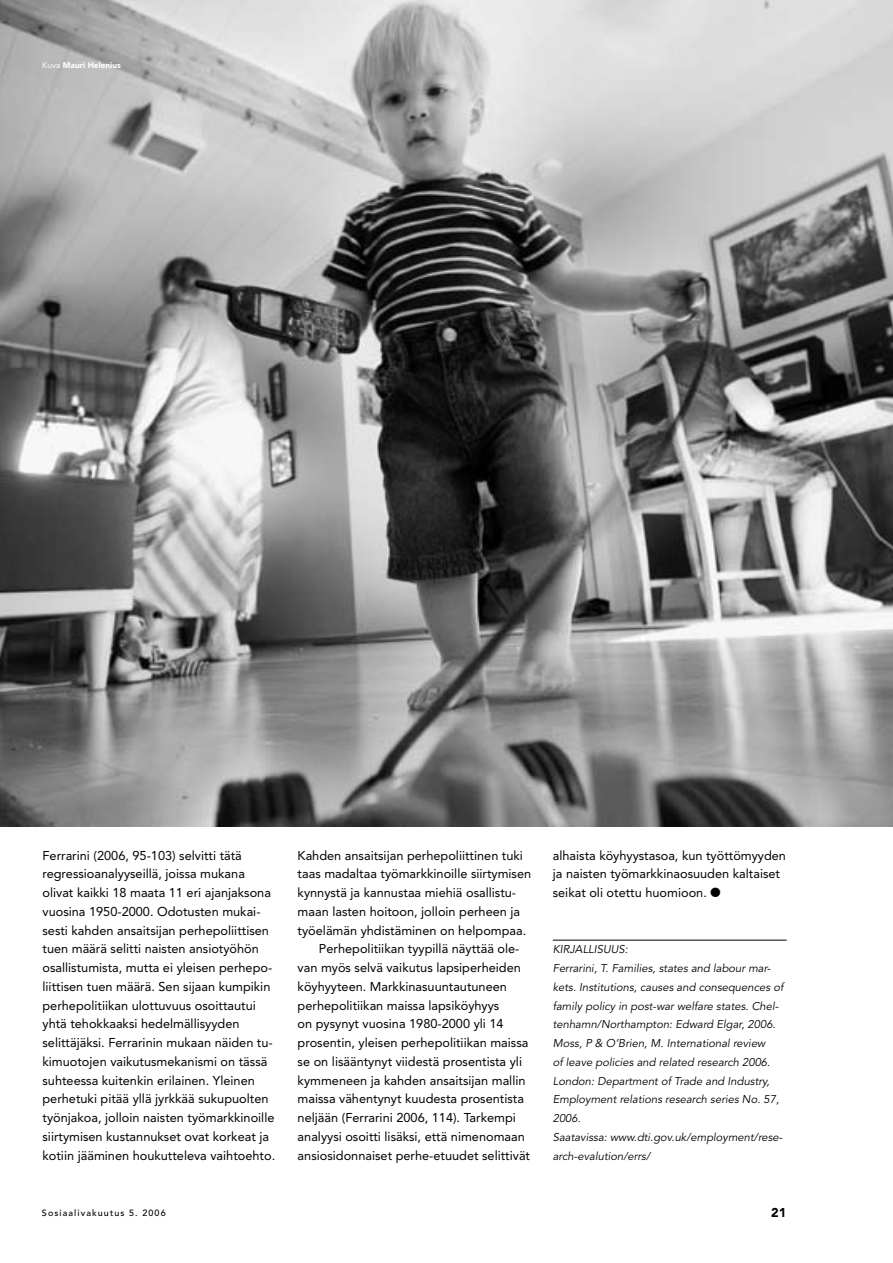
<style>
.page{position:relative;width:893px;height:1263px;background:#fff}
.page>*{position:absolute;margin:0;border:0;box-sizing:border-box;transform-origin:0 0}
.t1{font:12.75px/18.8px "Avenir";color:#000}
.t2{font:900 12.75px "Avenir";color:#000}
.t3{font:italic 11.25px/18.8px "Avenir";color:#000}
.t4{font:500 9px "Avenir";letter-spacing:.12em;color:#000}
.t5{font:900 8.25px "Avenir";color:#fff}
.s1{font-weight:400}
.s2{font-family:"Monotype Sorts"}
</style>
<div class="page">
<img style="left:0;top:0;width:893px;height:826px">
<hr style="left:553px;top:940px;width:234px;height:1px;background:#000">
<p class="t5" style="left:42px;top:60px;width:80px"><span class="s1">Kuva</span> Mauri Helenius</p>
<p class="t1" style="left:43px;top:846px;width:234px">Ferrarini (2006, 95-103) selvitti tätä regressioanalyyseillä, joissa mukana olivat kaikki 18 maata 11 eri ajanjaksona vuosina 1950-2000. Odotusten mukai&shy;sesti kahden ansaitsijan perhepoliittisen tuen määrä selitti naisten ansiotyöhön osallistumista, mutta ei yleisen perhepo&shy;liittisen tuen määrä. Sen sijaan kumpikin perhepolitiikan ulottuvuus osoittautui yhtä tehokkaaksi hedelmällisyyden selittäjäksi. Ferrarinin mukaan näiden tu&shy;kimuotojen vaikutusmekanismi on tässä suhteessa kuitenkin erilainen. Yleinen perhetuki pitää yllä jyrkkää sukupuolten työnjakoa, jolloin naisten työmarkkinoille siirtymisen kustannukset ovat korkeat ja kotiin jääminen houkutteleva vaihtoehto.</p>
<p class="t1" style="left:298px;top:846px;width:227px">Kahden ansaitsijan perhepoliittinen tuki</p>
<p class="t1" style="left:298px;top:864px;width:235px">taas madaltaa työmarkkinoille siirtymisen</p>
<p class="t1" style="left:298px;top:883px;width:220px">kynnystä ja kannustaa miehiä osallistu-</p>
<p class="t1" style="left:298px;top:902px;width:224px">maan lasten hoitoon, jolloin perheen ja</p>
<p class="t1" style="left:298px;top:921px;width:230px">työelämän yhdistäminen on helpompaa.</p>
<p class="t1" style="left:319px;top:939px;width:202px">Perhepolitiikan tyypillä näyttää ole-</p>
<p class="t1" style="left:298px;top:958px;width:225px">van myös selvä vaikutus lapsiperheiden</p>
<p class="t1" style="left:298px;top:977px;width:211px">köyhyyteen. Markkinasuuntautuneen</p>
<p class="t1" style="left:298px;top:996px;width:203px">perhepolitiikan maissa lapsiköyhyys</p>
<p class="t1" style="left:298px;top:1014px;width:208px">on pysynyt vuosina 1980-2000 yli 14</p>
<p class="t1" style="left:298px;top:1033px;width:232px">prosentin, yleisen perhepolitiikan maissa</p>
<p class="t1" style="left:298px;top:1052px;width:226px">se on lisääntynyt viidestä prosentista yli</p>
<p class="t1" style="left:298px;top:1071px;width:229px">kymmeneen ja kahden ansaitsijan mallin</p>
<p class="t1" style="left:298px;top:1089px;width:228px">maissa vähentynyt kuudesta prosentista</p>
<p class="t1" style="left:298px;top:1108px;width:220px">neljään (Ferrarini 2006, 114). Tarkempi</p>
<p class="t1" style="left:298px;top:1127px;width:229px">analyysi osoitti lisäksi, että nimenomaan</p>
<p class="t1" style="left:298px;top:1146px;width:234px">ansiosidonnaiset perhe-etuudet selittivät</p>
<p class="t1" style="left:553px;top:846px;width:235px">alhaista köyhyystasoa, kun työttömyyden ja naisten työmarkkinaosuuden kaltaiset seikat oli otettu huomioon. <span class="s2">l</span></p>
<p class="t3" style="left:553px;top:940px;width:232px">KIRJALLISUUS:<br>Ferrarini, T. Families, states and labour mar&shy;kets. Institutions, causes and consequences of family policy in post-war welfare states. Chel&shy;tenhamn/Northampton: Edward Elgar, 2006.<br>Moss, P &amp; O’Brien, M. International review<br>of leave policies and related research 2006.<br>London: Department of Trade and Industry, Employment relations research series No. 57, 2006.<br>Saatavissa: www.dti.gov.uk/employment/rese&shy;arch-evalution/errs/</p>
<p class="t4" style="left:42px;top:1208px;width:125px">Sosiaalivakuutus 5. 2006</p>
<p class="t2" style="left:771px;top:1204px;width:14px">21</p>
</div>
